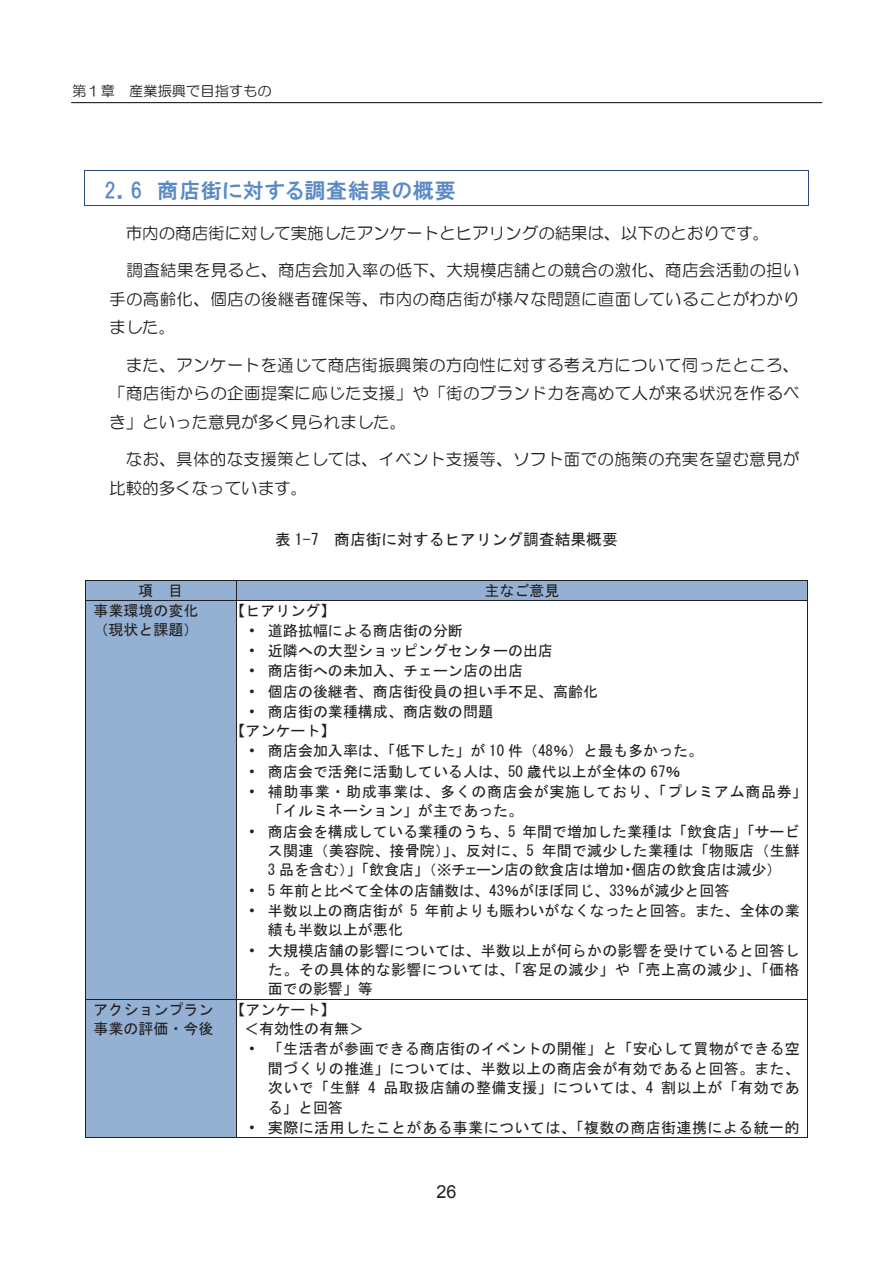
<style>
.page{position:relative;width:893px;height:1263px;background:#fff}
.page>*{position:absolute;margin:0;border:0;box-sizing:border-box;transform-origin:0 0}
.t1{font:21px "HGP Gothic E";letter-spacing:.045em;color:#5a8ac6}
.t2{font:18px "Arial";color:#231f20}
.t3{font:16.5px/28.5px "HG Maru Gothic MPRO";letter-spacing:.02em;color:#231f20;text-align:justify}
.t4{font:16.5px "HG Maru Gothic MPRO";color:#231f20}
.t5{font:15.75px "MS Gothic";color:#231f20}
.t6{font:15px/19.5px "MS Gothic";color:#231f20}
.t7{font:15px "MS Gothic";letter-spacing:.025em;color:#231f20}
.t8{font:15px "MS P Gothic";color:#231f20}
.t9{font:15px "MS Gothic";letter-spacing:.04em;color:#231f20}
.t10{font:14.25px "HG Maru Gothic MPRO";color:#231f20}
.s1{font-family:"HG Maru Gothic MPRO";font-size:15.75px}
.s2{font-family:"MS Gothic"}
</style>
<div class="page">
<hr style="left:71px;top:102px;width:751px;height:1px;background:#231f20">
<hr style="left:85px;top:170px;width:723px;height:1px;background:#2b4b78">
<hr style="left:85px;top:205px;width:723px;height:1px;background:#2b4b78">
<hr style="left:85px;top:171px;width:1px;height:34px;background:#2b4b78">
<hr style="left:808px;top:171px;width:1px;height:34px;background:#2b4b78">
<div style="left:86px;top:580px;width:150px;height:20px;background:#94b0d2"></div>
<div style="left:236px;top:580px;width:571px;height:20px;background:#94b0d2"></div>
<hr style="left:85px;top:580px;width:723px;height:1px;background:#231f20">
<svg style="left:85px;top:581px;width:1px;height:19px"></svg>
<svg style="left:236px;top:581px;width:1px;height:19px"></svg>
<svg style="left:807px;top:581px;width:1px;height:19px"></svg>
<div style="left:86px;top:601px;width:150px;height:398px;background:#94b0d2"></div>
<hr style="left:85px;top:600px;width:723px;height:1px;background:#231f20">
<hr style="left:85px;top:600px;width:1px;height:399px;background:#231f20">
<hr style="left:236px;top:600px;width:1px;height:399px;background:#231f20">
<hr style="left:807px;top:600px;width:1px;height:399px;background:#231f20">
<div style="left:86px;top:999px;width:150px;height:138px;background:#94b0d2"></div>
<hr style="left:85px;top:999px;width:723px;height:1px;background:#231f20">
<hr style="left:85px;top:999px;width:1px;height:139px;background:#231f20">
<hr style="left:85px;top:1137px;width:151px;height:1px;background:#231f20">
<hr style="left:236px;top:999px;width:1px;height:139px;background:#231f20">
<hr style="left:236px;top:1137px;width:571px;height:1px;background:#231f20">
<hr style="left:807px;top:999px;width:1px;height:139px;background:#231f20">
<p class="t10" style="left:72px;top:83px;width:201px">第１章 産業振興で目指すもの</p>
<h1 class="t1" style="left:104px;top:180px;width:353px">2．6 商店街に対する調査結果の概要</h1>
<p class="t4" style="left:126px;top:225px;width:645px">市内の商店街に対して実施したアンケートとヒアリングの結果は、以下のとおりです。</p>
<p class="t3" style="left:109px;top:256px;width:692px;text-indent:17px">調査結果を見ると、商店会加入率の低下、大規模店舗との競合の激化、商店会活動の担い手の高齢化、個店の後継者確保等、市内の商店街が様々な問題に直面していることがわかりました。</p>
<p class="t3" style="left:109px;top:351px;width:692px;text-indent:16px">また、アンケートを通じて商店街振興策の方向性に対する考え方について伺ったところ、「商店街からの企画提案に応じた支援」や「街のブランド力を高めて人が来る状況を作るべき」といった意見が多く見られました。</p>
<p class="t3" style="left:109px;top:445px;width:692px;text-indent:16px">なお、具体的な支援策としては、イベント支援等、ソフト面での施策の充実を望む意見が比較的多くなっています。</p>
<p class="t5" style="left:275px;top:531px;width:344px">表 1-7 商店街に対するヒアリング調査結果概要</p>
<p class="t6" style="left:138px;top:580px;width:47px">項 目</p>
<p class="t6" style="left:484px;top:580px;width:77px">主なご意見</p>
<p class="t6" style="left:94px;top:601px;width:107px">事業環境の変化（現状と課題）</p>
<p class="t6" style="left:230px;top:601px;width:107px">【ヒアリング】</p>
<p class="t6" style="left:244px;top:621px;width:220px"><span class="s1">・</span>道路拡幅による商店街の分断</p>
<p class="t6" style="left:244px;top:641px;width:310px"><span class="s1">・</span>近隣への大型ショッピングセンターの出店</p>
<p class="t6" style="left:244px;top:661px;width:280px"><span class="s1">・</span>商店街への未加入、チェーン店の出店</p>
<p class="t6" style="left:244px;top:681px;width:355px"><span class="s1">・</span>個店の後継者、商店街役員の担い手不足、高齢化</p>
<p class="t6" style="left:244px;top:702px;width:250px"><span class="s1">・</span>商店街の業種構成、商店数の問題</p>
<p class="t6" style="left:230px;top:721px;width:107px">【アンケート】</p>
<p class="t6" style="left:244px;top:741px;width:460px"><span class="s1">・</span>商店会加入率は、「低下した」が 10 件（48％）と最も多かった。</p>
<p class="t6" style="left:244px;top:761px;width:438px"><span class="s1">・</span>商店会で活発に活動している人は、50 歳代以上が全体の 67％</p>
<p class="t9" style="left:244px;top:784px;width:565px"><span class="s1">・</span>補助事業・助成事業は、多くの商店会が実施しており、「プレミアム商品券」</p>
<p class="t6" style="left:268px;top:801px;width:257px">「イルミネーション」が主であった。</p>
<p class="t6" style="left:244px;top:821px;width:557px"><span class="s1">・</span>商店会を構成している業種のうち、5 年間で増加した業種は「飲食店」「サービ</p>
<p class="t6" style="left:268px;top:841px;width:533px">ス関連（美容院、接骨院）」、反対に、5 年間で減少した業種は「物販店（生鮮</p>
<p class="t8" style="left:268px;top:862px;width:508px"><span class="s2">3 品を含む）」「飲食店」</span>（※チェーン店の飲食店は増加・個店の飲食店は減少）</p>
<p class="t6" style="left:244px;top:880px;width:487px"><span class="s1">・</span> 5 年前と比べて全体の店舗数は、43％がほぼ同じ、33％が減少と回答</p>
<p class="t6" style="left:244px;top:901px;width:557px"><span class="s1">・</span>半数以上の商店街が 5 年前よりも賑わいがなくなったと回答。また、全体の業</p>
<p class="t6" style="left:268px;top:920px;width:137px">績も半数以上が悪化</p>
<p class="t6" style="left:244px;top:940px;width:557px"><span class="s1">・</span>大規模店舗の影響については、半数以上が何らかの影響を受けていると回答し</p>
<p class="t7" style="left:268px;top:962px;width:533px">た。その具体的な影響については、「客足の減少」や「売上高の減少」、「価格</p>
<p class="t6" style="left:268px;top:979px;width:107px">面での影響」等</p>
<p class="t6" style="left:94px;top:999px;width:122px">アクションプラン事業の評価・今後</p>
<p class="t6" style="left:230px;top:999px;width:107px">【アンケート】</p>
<p class="t6" style="left:244px;top:1019px;width:122px">＜有効性の有無＞</p>
<p class="t6" style="left:244px;top:1039px;width:557px"><span class="s1">・</span>「生活者が参画できる商店街のイベントの開催」と「安心して買物ができる空</p>
<p class="t6" style="left:268px;top:1059px;width:533px">間づくりの推進」については、半数以上の商店会が有効であると回答。また、</p>
<p class="t7" style="left:268px;top:1080px;width:533px">次いで「生鮮 4 品取扱店舗の整備支援」については、4 割以上が「有効であ</p>
<p class="t6" style="left:268px;top:1097px;width:77px">る」と回答</p>
<p class="t7" style="left:244px;top:1120px;width:557px"><span class="s1">・</span>実際に活用したことがある事業については、「複数の商店街連携による統一的</p>
<p class="t2" style="left:436px;top:1179px;width:21px">26</p>
</div>
